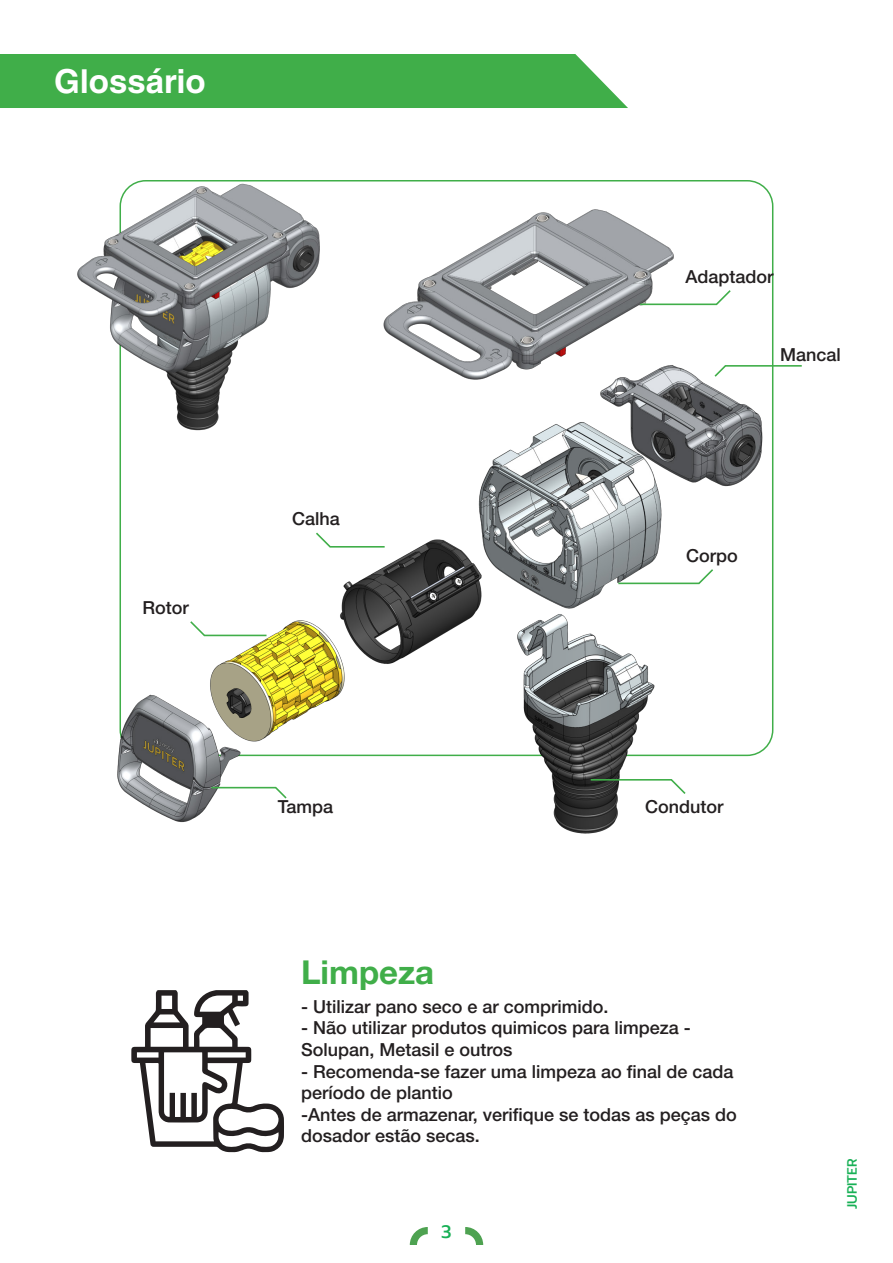
<style>
.page{position:relative;width:893px;height:1263px;background:#fff}
.page>*{position:absolute;margin:0;border:0;box-sizing:border-box;transform-origin:0 0}
.Capitulos{font:700 33px "Helvetica LT Std";color:#fff}
.t1{font:700 33px "Helvetica Neue LT Std";color:#40ae49}
.t2{font:500 18px/21.6px "Helvetica Neue LT Std";color:#231f20}
.t3{font:500 18px "Prompt";color:#18b056}
.t4{font:500 13.5px "Prompt";color:#18b056}
</style>
<div class="page">
<svg style="left:410px;top:1227px;width:18px;height:18px"></svg>
<svg style="left:465px;top:1227px;width:18px;height:18px"></svg>
<img style="left:379px;top:180px;width:300px;height:200px">
<img style="left:485px;top:630px;width:181px;height:204px">
<img style="left:484px;top:422px;width:175px;height:208px">
<img style="left:592px;top:334px;width:182px;height:213px">
<img style="left:217px;top:627px;width:152px;height:130px">
<img style="left:285px;top:480px;width:223px;height:231px">
<img style="left:117px;top:666px;width:154px;height:157px">
<img style="left:77px;top:180px;width:272px;height:252px">
<svg style="left:639px;top:288px;width:92px;height:18px"></svg>
<svg style="left:617px;top:567px;width:96px;height:18px"></svg>
<svg style="left:589px;top:778px;width:97px;height:18px"></svg>
<svg style="left:190px;top:621px;width:78px;height:16px"></svg>
<svg style="left:314px;top:531px;width:72px;height:17px"></svg>
<svg style="left:713px;top:364px;width:89px;height:14px"></svg>
<svg style="left:210px;top:786px;width:77px;height:14px"></svg>
<svg style="left:131px;top:990px;width:153px;height:162px"></svg>
<div style="left:0;top:54px;width:628px;height:54px;background:#40ae49"></div>
<p class="Capitulos" style="left:54px;top:61px;width:153px">Glossário</p>
<p class="t2" style="left:143px;top:596px;width:48px">Rotor</p>
<p class="t2" style="left:292px;top:508px;width:49px">Calha</p>
<p class="t2" style="left:685px;top:265px;width:90px">Adaptador</p>
<p class="t2" style="left:780px;top:343px;width:62px">Mancal</p>
<p class="t2" style="left:686px;top:544px;width:53px">Corpo</p>
<p class="t2" style="left:278px;top:795px;width:57px">Tampa</p>
<p class="t1" style="left:301px;top:952px;width:135px">Limpeza</p>
<p class="t2" style="left:645px;top:795px;width:80px">Condutor</p>
<p class="t2" style="left:301px;top:995px;width:309px">- Utilizar pano seco e ar comprimido.</p>
<p class="t2" style="left:301px;top:1017px;width:391px">- Não utilizar produtos quimicos para limpeza -<br>Solupan, Metasil e outros</p>
<p class="t2" style="left:301px;top:1060px;width:434px">- Recomenda-se fazer uma limpeza ao final de cada período de plantio</p>
<p class="t2" style="left:301px;top:1103px;width:437px">-Antes de armazenar, verifique se todas as peças do dosador estão secas.</p>
<p class="t3" style="left:441px;top:1218px;width:12px">3</p>
<p class="t4" style="left:842px;top:1209px;width:52px;rotate:-90deg">JUPITER</p>
</div>
